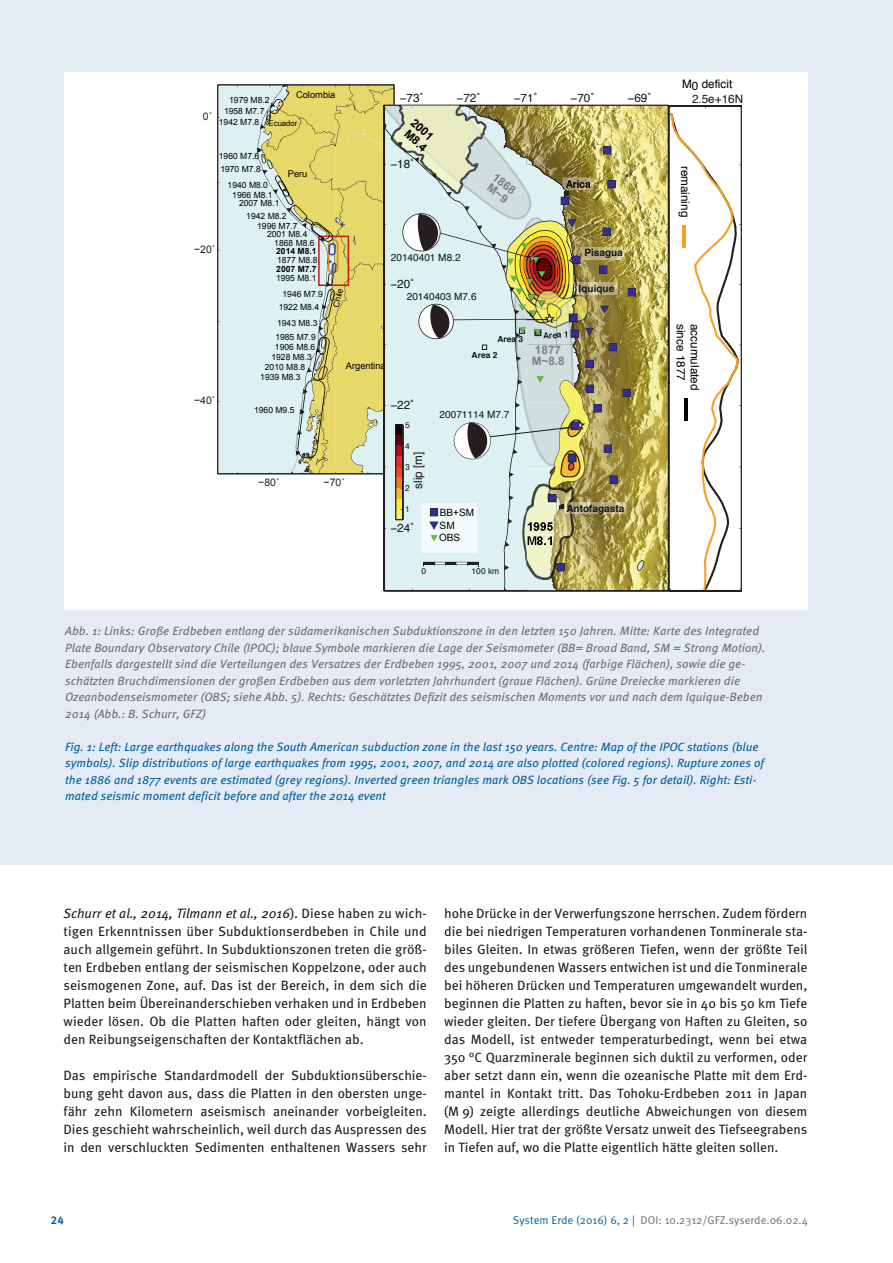
<style>
.page{position:relative;width:893px;height:1263px;background:#fff}
.page>*{position:absolute;margin:0;border:0;box-sizing:border-box;transform-origin:0 0}
.t1{font:13.5px/18px "Meta Pro";letter-spacing:-.005em;color:#231f20;text-align:justify}
.t2{font:italic 13.5px "Meta";color:#231f20}
.t3{font:italic 12px/16.5px "Meta Pro";color:#6c6d70}
.t4{font:italic 12px/16.5px "Meta Pro";color:#005f9f}
.t5{font:11.7px "Helvetica";color:#111516}
.t6{font:11.7px "Helvetica";color:#000002}
.t7{font:700 11.7px/10.6px "Arial";color:#7e8083}
.t8{font:700 11.7px "Arial";color:#000002}
.t9{font:11.25px "Meta Pro";color:#6c6d70}
.t10{font:700 11.25px "Meta Pro";color:#005f9f}
.t11{font:10.5px "Arial";color:#231f20}
.t12{font:10.05px "Helvetica";color:#111516}
.t13{font:700 10.05px "Helvetica";color:#111516}
.t14{font:10.05px/13.5px "Arial";color:#000002}
.t15{font:9.3px "Arial";color:#000002}
.t16{font:8.55px/9.9px "Arial";color:#000002}
.t17{font:700 8.55px "Arial";color:#000002}
.t18{font:8.4px "Helvetica";color:#111516}
.t19{font:700 8.4px "Helvetica";color:#111516}
.t20{font:7.8px "Arial";color:#000002}
.s1{font-family:"Meta Pro";font-style:normal}
.s2{color:#005f9f}
</style>
<div class="page">
<div style="left:0;top:0;width:893px;height:864px;background:#e5ebf4"></div>
<div style="left:64px;top:72px;width:743px;height:537px;background:#fff"></div>
<div style="left:218px;top:86px;width:176px;height:389px;background:#ddf1f2"></div>
<hr style="left:218px;top:85px;width:176px;height:1px;background:#231f20">
<hr style="left:218px;top:84px;width:176px;height:1px;background:#231f20">
<hr style="left:218px;top:473px;width:176px;height:1px;background:#231f20">
<hr style="left:217px;top:85px;width:1px;height:389px;background:#231f20">
<div style="left:385px;top:576px;width:134px;height:14px;background:#ddf1f2"></div>
<svg style="left:560px;top:106px;width:106px;height:478px"></svg>
<hr style="left:384px;top:105px;width:284px;height:1px;background:#231f20">
<hr style="left:383px;top:105px;width:1px;height:486px;background:#231f20">
<svg style="left:666px;top:105px;width:76px;height:487px"></svg>
<hr style="left:683px;top:225px;width:3px;height:23px;background:#f9a023">
<hr style="left:685px;top:398px;width:3px;height:23px;background:#000002">
<hr style="left:384px;top:590px;width:284px;height:1px;background:#231f20">
<hr style="left:668px;top:106px;width:1px;height:484px;background:#231f20">
<hr style="left:384px;top:106px;width:1px;height:484px;background:#231f20">
<img style="left:526px;top:576px;width:31px;height:15px">
<svg style="left:257px;top:85px;width:386px;height:491px"></svg>
<p class="t11" style="left:203px;top:110px;width:11px">0˚</p>
<p class="t15" style="left:296px;top:89px;width:41px">Colombia</p>
<p class="t20" style="left:269px;top:118px;width:30px">Ecuador</p>
<p class="t16" style="left:229px;top:95px;width:42px">1979 M8.2</p>
<p class="t16" style="left:224px;top:106px;width:42px">1958 M7.7</p>
<p class="t16" style="left:219px;top:117px;width:42px">1942 M7.8</p>
<p class="t16" style="left:219px;top:150px;width:43px;line-height:12.9px">1960 M7.6<br>1970 M7.8</p>
<p class="t15" style="left:288px;top:167px;width:21px">Peru</p>
<p class="t16" style="left:228px;top:180px;width:47px;text-align:center">1940 M8.0<br>1966 M8.1</p>
<p class="t16" style="left:239px;top:198px;width:42px">2007 M8.1</p>
<p class="t16" style="left:257px;top:211px;width:42px;text-indent:-11px">1942 M8.2<br>1996 M7.7</p>
<p class="t16" style="left:267px;top:229px;width:42px">2001 M8.4</p>
<p class="t11" style="left:194px;top:242px;width:23px">−20˚</p>
<p class="t16" style="left:274px;top:238px;width:42px">1868 M8.6</p>
<p class="t17" style="left:276px;top:245px;width:42px">2014 M8.1</p>
<p class="t16" style="left:277px;top:255px;width:42px">1877 M8.8</p>
<p class="t17" style="left:276px;top:263px;width:42px">2007 M7.7</p>
<p class="t16" style="left:282px;top:290px;width:42px">1946 M7.9</p>
<p class="t16" style="left:276px;top:274px;width:42px">1995 M8.1</p>
<p class="t16" style="left:279px;top:302px;width:42px">1922 M8.4</p>
<p class="t16" style="left:277px;top:318px;width:42px">1943 M8.3</p>
<p class="t16" style="left:331px;top:306px;width:21px;rotate:-76deg">Chile</p>
<p class="t5" style="left:400px;top:89px;width:25px">−73˚</p>
<p class="t5" style="left:457px;top:89px;width:25px">−72˚</p>
<p class="t5" style="left:514px;top:89px;width:25px">−71˚</p>
<p class="t5" style="left:571px;top:89px;width:25px">−70˚</p>
<p class="t5" style="left:628px;top:89px;width:25px">−69˚</p>
<p class="t8" style="left:418px;top:115px;width:28px;rotate:42deg">2001</p>
<p class="t8" style="left:411px;top:126px;width:28px;rotate:42deg">M8.4</p>
<p class="t5" style="left:390px;top:155px;width:25px">−18˚</p>
<p class="t7" style="left:497px;top:172px;width:28px;rotate:38deg">1868</p>
<p class="t12" style="left:391px;top:250px;width:71px">20140401 M8.2</p>
<p class="t12" style="left:407px;top:288px;width:71px">20140403 M7.6</p>
<p class="t5" style="left:390px;top:274px;width:25px">−20˚</p>
<p class="t13" style="left:584px;top:245px;width:40px">Pisagua</p>
<p class="t13" style="left:579px;top:281px;width:37px">Iquique</p>
<p class="t11" style="left:194px;top:394px;width:23px">−40˚</p>
<p class="t16" style="left:275px;top:332px;width:42px">1985 M7.9</p>
<p class="t16" style="left:275px;top:342px;width:42px">1906 M8.6</p>
<p class="t16" style="left:271px;top:352px;width:42px">1928 M8.3</p>
<p class="t16" style="left:265px;top:362px;width:42px">2010 M8.8</p>
<p class="t16" style="left:260px;top:372px;width:42px">1939 M8.3</p>
<p class="t16" style="left:254px;top:405px;width:42px">1960 M9.5</p>
<p class="t15" style="left:346px;top:360px;width:41px">Argentina</p>
<p class="t5" style="left:390px;top:396px;width:25px">−22˚</p>
<p class="t18" style="left:405px;top:418px;width:6px">5</p>
<p class="t18" style="left:405px;top:439px;width:6px">4</p>
<p class="t11" style="left:258px;top:475px;width:23px">−80˚</p>
<p class="t11" style="left:324px;top:475px;width:23px">−70˚</p>
<p class="t5" style="left:409px;top:489px;width:39px;rotate:-90deg">slip [m]</p>
<p class="t18" style="left:405px;top:461px;width:6px">3</p>
<p class="t18" style="left:405px;top:482px;width:6px">2</p>
<p class="t18" style="left:405px;top:503px;width:6px">1</p>
<p class="t5" style="left:390px;top:519px;width:25px">−24˚</p>
<p class="t19" style="left:497px;top:332px;width:27px">Area 3</p>
<p class="t19" style="left:472px;top:348px;width:27px">Area 2</p>
<p class="t7" style="left:532px;top:345px;width:34px">1877<br>M~8.8</p>
<p class="t12" style="left:440px;top:407px;width:71px">20071114 M7.7</p>
<p class="t14" style="left:440px;top:506px;width:36px">BB+SM<br>SM</p>
<p class="t14" style="left:439px;top:531px;width:23px">OBS</p>
<p class="t13" style="left:566px;top:500px;width:60px">Antofagasta</p>
<p class="t18" style="left:421px;top:565px;width:6px">0</p>
<p class="t18" style="left:472px;top:565px;width:29px">100 km</p>
<p class="t6" style="left:682px;top:74px;width:52px">M0 deficit</p>
<p class="t5" style="left:692px;top:89px;width:53px">2.5e+16N</p>
<p class="t6" style="left:694px;top:166px;width:53px;rotate:90deg">remaining</p>
<p class="t6" style="left:690px;top:324px;width:58px;rotate:90deg">since 1877</p>
<p class="t6" style="left:704px;top:324px;width:68px;rotate:90deg">accumulated</p>
<p class="t3" style="left:65px;top:623px;width:702px">Abb. 1: Links: Große Erdbeben entlang der südamerikanischen Subduktionszone in den letzten 150 Jahren. Mitte: Karte des Integrated Plate Boundary Observatory Chile (IPOC); blaue Symbole markieren die Lage der Seismometer (BB= Broad Band, SM = Strong Motion).<br>Ebenfalls dargestellt sind die Verteilungen des Versatzes der Erdbeben 1995, 2001, 2007 und 2014 (farbige Flächen), sowie die ge&shy;schätzten Bruchdimensionen der großen Erdbeben aus dem vorletzten Jahrhundert (graue Flächen). Grüne Dreiecke markieren die Ozeanbodenseismometer (OBS; siehe Abb. 5). Rechts: Geschätztes Defizit des seismischen Moments vor und nach dem Iquique-Beben 2014 (Abb.: B. Schurr, GFZ)</p>
<p class="t4" style="left:65px;top:739px;width:700px">Fig. 1: Left: Large earthquakes along the South American subduction zone in the last 150 years. Centre: Map of the IPOC stations (blue symbols). Slip distributions of large earthquakes from 1995, 2001, 2007, and 2014 are also plotted (colored regions). Rupture zones of the 1886 and 1877 events are estimated (grey regions). Inverted green triangles mark OBS locations (see Fig. 5 for detail). Right: Esti&shy;mated seismic moment deficit before and after the 2014 event</p>
<p class="t2" style="left:64px;top:905px;width:365px">Schurr et al., 2014, Tilmann et al., 2016<span class="s1">). Diese haben zu wich-</span></p>
<p class="t1" style="left:64px;top:922px;width:365px">tigen Erkenntnissen über Subduktionserdbeben in Chile und auch allgemein geführt. In Subduktionszonen treten die größ&shy;ten Erdbeben entlang der seismischen Koppelzone, oder auch seismogenen Zone, auf. Das ist der Bereich, in dem sich die Platten beim Übereinanderschieben verhaken und in Erdbeben wieder lösen. Ob die Platten haften oder gleiten, hängt von den Reibungseigenschaften der Kontaktflächen ab.</p>
<p class="t1" style="left:64px;top:1066px;width:365px">Das empirische Standardmodell der Subduktionsüberschie&shy;bung geht davon aus, dass die Platten in den obersten unge&shy;fähr zehn Kilometern aseismisch aneinander vorbeigleiten.<br>Dies geschieht wahrscheinlich, weil durch das Auspressen des in den verschluckten Sedimenten enthaltenen Wassers sehr</p>
<p class="t1" style="left:444px;top:904px;width:365px">hohe Drücke in der Verwerfungszone herrschen. Zudem fördern die bei niedrigen Temperaturen vorhandenen Tonminerale sta&shy;biles Gleiten. In etwas größeren Tiefen, wenn der größte Teil des ungebundenen Wassers entwichen ist und die Tonminerale bei höheren Drücken und Temperaturen umgewandelt wurden, beginnen die Platten zu haften, bevor sie in 40 bis 50 km Tiefe wieder gleiten. Der tiefere Übergang von Haften zu Gleiten, so das Modell, ist entweder temperaturbedingt, wenn bei etwa 350 °C Quarzminerale beginnen sich duktil zu verformen, oder aber setzt dann ein, wenn die ozeanische Platte mit dem Erd&shy;mantel in Kontakt tritt. Das Tohoku-Erdbeben 2011 in Japan (M 9) zeigte allerdings deutliche Abweichungen von diesem Modell. Hier trat der größte Versatz unweit des Tiefseegrabens in Tiefen auf, wo die Platte eigentlich hätte gleiten sollen.</p>
<p class="t10" style="left:51px;top:1213px;width:14px">24</p>
<p class="t9" style="left:513px;top:1213px;width:296px"><span class="s2">System Erde (2016) 6, 2 |</span> DOI: 10.2312/GFZ.syserde.06.02.4</p>
</div>
